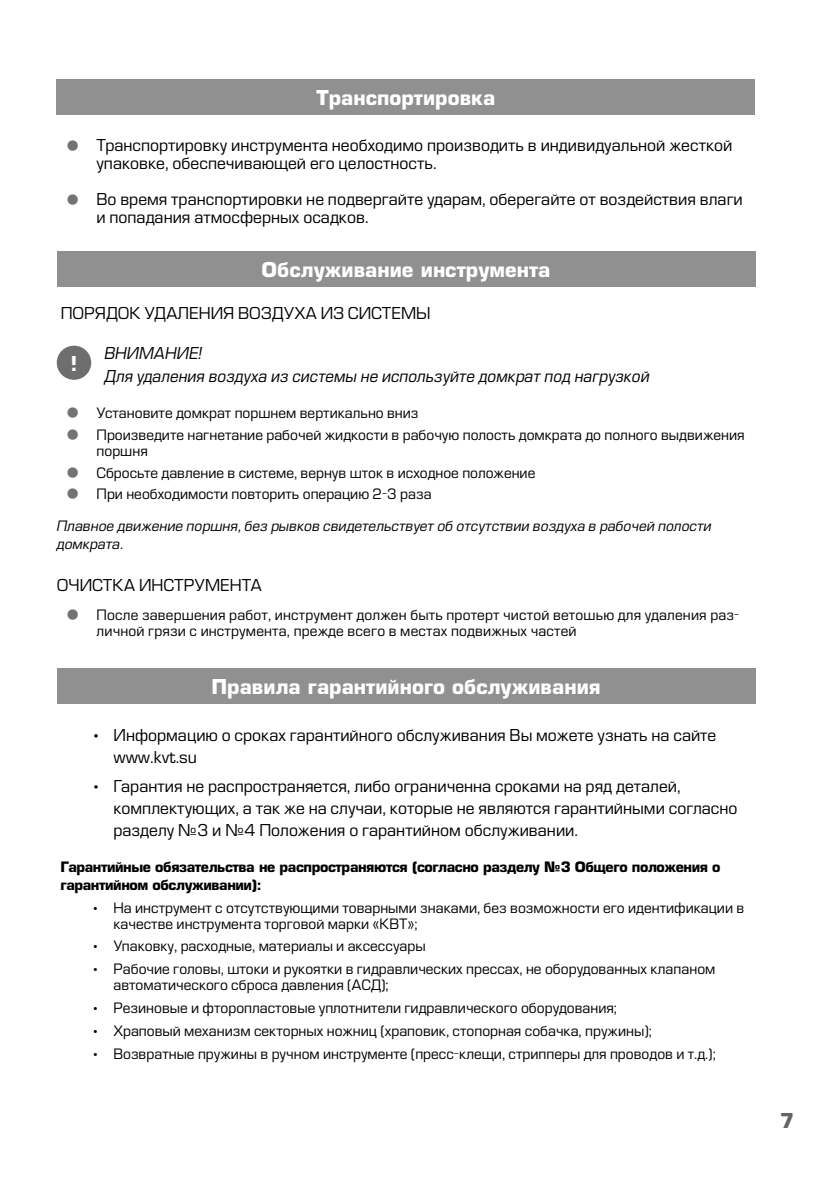
<style>
.page{position:relative;width:840px;height:1191px;background:#fff}
.page>*{position:absolute;margin:0;border:0;box-sizing:border-box;transform-origin:0 0}
.t1{font:700 20px "Europe";color:#fff}
.t2{font:700 20px "Europe";color:#646464}
.t3{font:16px/22px "Europe";color:#000}
.t4{font:italic 16px/23.6px "Europe";letter-spacing:.005em;color:#000}
.t5{font:14px/16px "Europe";color:#000}
.t6{font:700 14px/18px "Europe";letter-spacing:-.03em;color:#000}
.t7{font:italic 14px/18px "Europe";color:#000}
.s1{font-size:48px;color:#737373}
</style>
<div class="page">
<div style="left:57px;top:251px;width:697px;height:35px;background:#909090"></div>
<div style="left:57px;top:346px;width:34px;height:34px;background:#6e6e6e;border-radius:50%"></div>
<div style="left:57px;top:668px;width:697px;height:35px;background:#909090"></div>
<div style="left:57px;top:79px;width:697px;height:36px;background:#909090"></div>
<h1 class="t1" style="left:316px;top:86px;width:180px">Транспортировка</h1>
<p class="t3" style="left:96px;top:137px;width:637px;line-height:18px;text-indent:-40px"><span class="s1">•</span> Транспортировку инструмента необходимо производить в индивидуальной жесткой упаковке, обеспечивающей его целостность.</p>
<p class="t3" style="left:96px;top:191px;width:647px;line-height:18px;text-indent:-40px"><span class="s1">•</span> Во время транспортировки не подвергайте ударам, оберегайте от воздействия влаги и попадания атмосферных осадков.</p>
<h1 class="t1" style="left:261px;top:257px;width:290px">Обслуживание инструмента</h1>
<p class="t3" style="left:61px;top:302px;width:371px">ПОРЯДОК УДАЛЕНИЯ ВОЗДУХА ИЗ СИСТЕМЫ</p>
<p class="t4" style="left:104px;top:341px;width:546px">ВНИМАНИЕ!<br>Для удаления воздуха из системы не используйте домкрат под нагрузкой</p>
<h1 class="t1" style="left:70px;top:351px;width:8px">!</h1>
<p class="t5" style="left:57px;top:405px;width:363px"><span class="s1">•</span> Установите домкрат поршнем вертикально вниз</p>
<p class="t5" style="left:96px;top:427px;width:649px;text-indent:-40px"><span class="s1">•</span> Произведите нагнетание рабочей жидкости в рабочую полость домкрата до полного выдвижения поршня</p>
<p class="t5" style="left:57px;top:465px;width:480px"><span class="s1">•</span> Сбросьте давление в системе, вернув шток в исходное положение</p>
<p class="t5" style="left:57px;top:486px;width:376px"><span class="s1">•</span> При необходимости повторить операцию 2-3 раза</p>
<p class="t7" style="left:57px;top:517px;width:655px">Плавное движение поршня, без рывков свидетельствует об отсутствии воздуха в рабочей полости домкрата.</p>
<p class="t3" style="left:57px;top:574px;width:207px">ОЧИСТКА ИНСТРУМЕНТА</p>
<p class="t5" style="left:96px;top:607px;width:643px;text-indent:-40px"><span class="s1">•</span> После завершения работ, инструмент должен быть протерт чистой ветошью для удаления раз&shy;личной грязи с инструмента, прежде всего в местах подвижных частей</p>
<h1 class="t1" style="left:211px;top:674px;width:390px">Правила гарантийного обслуживания</h1>
<p class="t3" style="left:113px;top:724px;width:604px;text-indent:-23px">• Информацию о сроках гарантийного обслуживания Вы можете узнать на сайте www.kvt.su</p>
<p class="t3" style="left:113px;top:775px;width:625px;text-indent:-23px">• Гарантия не распространяется, либо ограниченна сроками на ряд деталей, комплектующих, а так же на случаи, которые не являются гарантийными согласно разделу №3 и №4 Положения о гарантийном обслуживании.</p>
<p class="t6" style="left:60px;top:857px;width:661px">Гарантийные обязательства не распространяются (согласно разделу №3 Общего положения о гарантийном обслуживании):</p>
<p class="t5" style="left:113px;top:899px;width:632px;text-indent:-23px">• На инструмент с отсутствующими товарными знаками, без возможности его идентификации в качестве инструмента торговой марки «КВТ»;</p>
<p class="t5" style="left:91px;top:938px;width:336px">• Упаковку, расходные, материалы и аксессуары</p>
<p class="t5" style="left:113px;top:961px;width:603px;text-indent:-23px">• Рабочие головы, штоки и рукоятки в гидравлических прессах, не оборудованных клапаном автоматического сброса давления (АСД);</p>
<p class="t5" style="left:91px;top:1000px;width:527px">• Резиновые и фторопластовые уплотнители гидравлического оборудования;</p>
<p class="t5" style="left:91px;top:1022px;width:562px">• Храповый механизм секторных ножниц (храповик, стопорная собачка, пружины);</p>
<p class="t5" style="left:91px;top:1045px;width:626px">• Возвратные пружины в ручном инструменте (пресс-клещи, стрипперы для проводов и т.д.);</p>
<h1 class="t2" style="left:779px;top:1108px;width:16px">7</h1>
</div>
